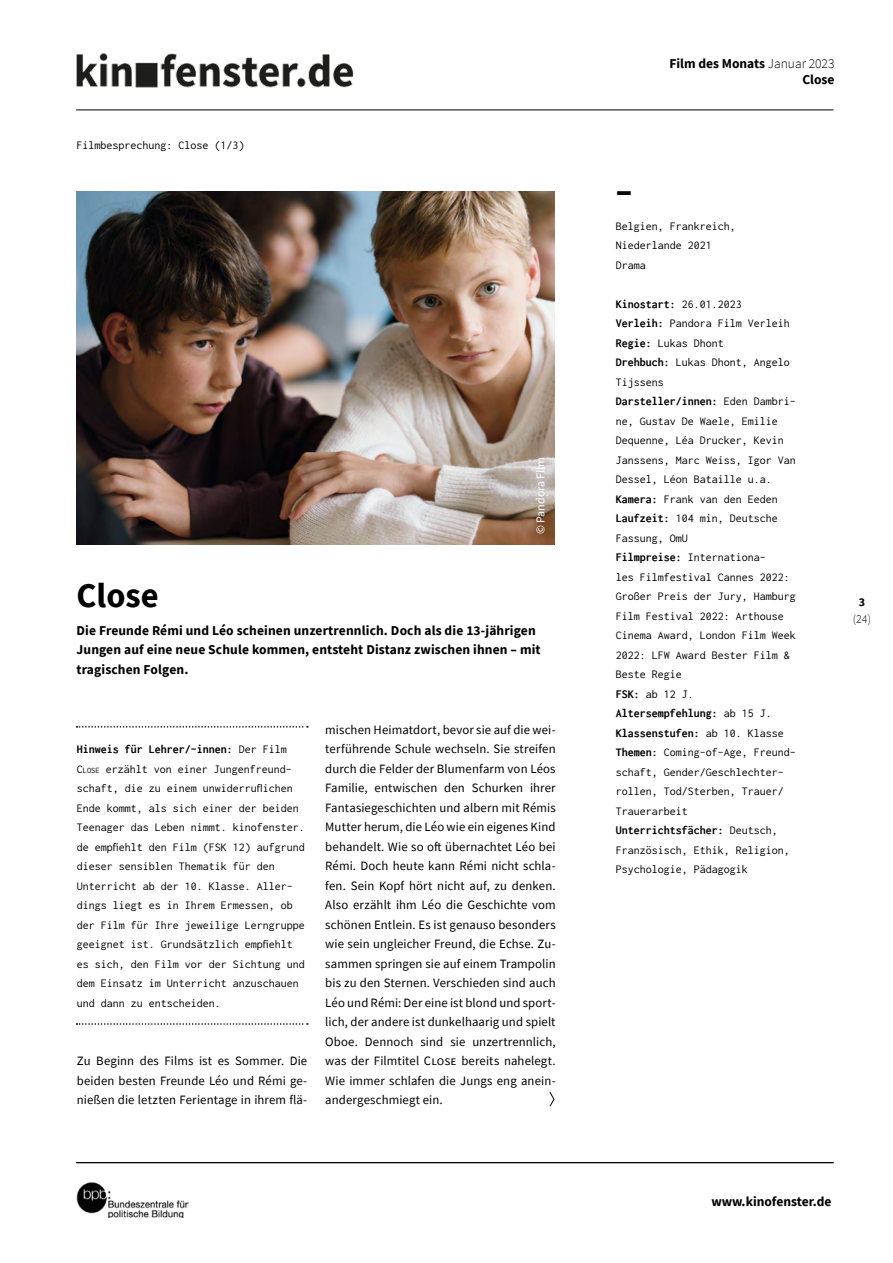
<style>
.page{position:relative;width:893px;height:1263px;background:#fff}
.page>*{position:absolute;margin:0;border:0;box-sizing:border-box;transform-origin:0 0}
.Titel_Head{font:700 34.5px "Source Sans Pro";color:#000}
.Subhead{font:700 13.5px/19.5px "Source Sans Pro";letter-spacing:.01em;color:#000;text-align:right}
.Filmbespr_Fliesst{font:12.75px/19.5px "Source Sans Pro";letter-spacing:.01em;color:#000;text-align:justify}
.Filminfos{font:12px/19.5px "Inconsolata";color:#000}
.Filminfos-2{font:700 12px "Inconsolata";color:#000}
.Rubrik_Head{font:12px "Inconsolata";color:#000}
.Filmbespr_Autoren{font:12px "Source Sans Pro";color:#fff}
.t1{font:300 12px "Source Sans Pro";color:#000}
.t2{font:700 12px "Source Sans Pro";color:#000}
.s1{font-weight:700}
.s2{font-style:inherit}
.s3{font-size:8.4px}
.s4{font-weight:300}
.s5{font-weight:400}
</style>
<div class="page">
<img style="left:77px;top:1182px;width:111px;height:35px">
<img style="left:76px;top:53px;width:278px;height:35px">
<hr style="left:76px;top:110px;width:757px;height:1px;background:#000">
<hr style="left:76px;top:1162px;width:758px;height:1px;background:#000">
<img style="left:77px;top:191px;width:478px;height:354px">
<svg style="left:549px;top:1092px;width:6px;height:15px"></svg>
<svg style="left:77px;top:726px;width:231px;height:2px"></svg>
<svg style="left:77px;top:1023px;width:231px;height:2px"></svg>
<p class="Rubrik_Head" style="left:77px;top:137px;width:170px">Filmbesprechung: Close (1/3)</p>
<p class="Filmbespr_Autoren" style="left:533px;top:534px;width:79px;rotate:-90deg">© Pandora Film</p>
<p class="Titel_Head" style="left:77px;top:572px;width:84px">Close</p>
<p class="Subhead" style="left:77px;top:620px;width:466px;text-align:left">Die Freunde Rémi und Léo scheinen unzertrennlich. Doch als die 13-jährigen<br>Jungen auf eine neue Schule kommen, entsteht Distanz zwischen ihnen – mit tragischen Folgen.</p>
<p class="Filminfos" style="left:77px;top:739px;width:230px"><span class="s1">Hinweis für Lehrer/-innen:</span> Der Film <span class="s2">C</span><span class="s3">LOSE</span> erzählt von einer Jungenfreund&shy;schaft, die zu einem unwiderruflichen Ende kommt, als sich einer der beiden Teenager das Leben nimmt. kinofenster. de empfiehlt den Film (FSK 12) aufgrund dieser sensiblen Thematik für den Unterricht ab der 10. Klasse. Aller&shy;dings liegt es in Ihrem Ermessen, ob der Film für Ihre jeweilige Lerngruppe geeignet ist. Grundsätzlich empfiehlt es sich, den Film vor der Sichtung und dem Einsatz im Unterricht anzuschauen und dann zu entscheiden.</p>
<p class="Filmbespr_Fliesst" style="left:77px;top:1051px;width:232px">Zu Beginn des Films ist es Sommer. Die beiden besten Freunde Léo und Rémi ge&shy;nießen die letzten Ferientage in ihrem flä-</p>
<p class="Filmbespr_Fliesst" style="left:325px;top:719px;width:232px">mischen Heimatdort, bevor sie auf die wei&shy;terführende Schule wechseln. Sie streifen durch die Felder der Blumenfarm von Léos Familie, entwischen den Schurken ihrer Fantasiegeschichten und albern mit Rémis Mutter herum, die Léo wie ein eigenes Kind behandelt. Wie so oft übernachtet Léo bei Rémi. Doch heute kann Rémi nicht schla&shy;fen. Sein Kopf hört nicht auf, zu denken.<br>Also erzählt ihm Léo die Geschichte vom schönen Entlein. Es ist genauso besonders wie sein ungleicher Freund, die Echse. Zu&shy;sammen springen sie auf einem Trampolin bis zu den Sternen. Verschieden sind auch Léo und Rémi: Der eine ist blond und sport&shy;lich, der andere ist dunkelhaarig und spielt Oboe. Dennoch sind sie unzertrennlich, was der Filmtitel Close bereits nahelegt.<br>Wie immer schlafen die Jungs eng anein&shy;andergeschmiegt ein.</p>
<p class="Subhead" style="left:669px;top:55px;width:167px;line-height:16.2px">Film des Monats <span class="s4">Januar 2023<br></span>Close</p>
<p class="Titel_Head" style="left:616px;top:167px;width:18px">–</p>
<p class="Filminfos" style="left:616px;top:216px;width:121px">Belgien, Frankreich,<br>Niederlande 2021</p>
<p class="Filminfos" style="left:616px;top:255px;width:31px">Drama</p>
<p class="Filminfos-2" style="left:616px;top:295px;width:127px">Kinostart: <span class="s5">26.01.2023</span></p>
<p class="Filminfos" style="left:616px;top:313px;width:175px"><span class="s1">Verleih:</span> Pandora Film Verleih</p>
<p class="Filminfos" style="left:616px;top:333px;width:109px"><span class="s1">Regie:</span> Lukas Dhont</p>
<p class="Filminfos" style="left:616px;top:352px;width:175px"><span class="s1">Drehbuch:</span> Lukas Dhont, Angelo<br>Tijssens</p>
<p class="Filminfos" style="left:616px;top:391px;width:181px"><span class="s1">Darsteller/innen:</span> Eden Dambri&shy;ne, Gustav De Waele, Emilie<br>Dequenne, Léa Drucker, Kevin<br>Janssens, Marc Weiss, Igor Van<br>Dessel, Léon Bataille u.a.</p>
<p class="Filminfos" style="left:616px;top:489px;width:163px"><span class="s1">Kamera:</span> Frank van den Eeden</p>
<p class="Filminfos" style="left:616px;top:508px;width:163px"><span class="s1">Laufzeit:</span> 104 min, Deutsche<br>Fassung, OmU</p>
<p class="Filminfos" style="left:616px;top:547px;width:181px"><span class="s1">Filmpreise:</span> Internationa-<br>les Filmfestival Cannes 2022:<br>Großer Preis der Jury, Hamburg<br>Film Festival 2022: Arthouse<br>Cinema Award, London Film Week<br>2022: LFW Award Bester Film &amp;<br>Beste Regie</p>
<p class="Filminfos" style="left:616px;top:684px;width:79px"><span class="s1">FSK:</span> ab 12 J.</p>
<p class="Filminfos-2" style="left:616px;top:705px;width:157px">Altersempfehlung: <span class="s5">ab 15 J.</span></p>
<p class="Filminfos-2" style="left:616px;top:724px;width:169px">Klassenstufen: <span class="s5">ab 10. Klasse</span></p>
<p class="Filminfos" style="left:616px;top:742px;width:181px"><span class="s1">Themen:</span> Coming-of-Age, Freund&shy;schaft, Gender/Geschlechter&shy;rollen, Tod/Sterben, Trauer/<br>Trauerarbeit</p>
<p class="Filminfos" style="left:616px;top:820px;width:175px"><span class="s1">Unterrichtsfächer:</span> Deutsch,<br>Französisch, Ethik, Religion,<br>Psychologie, Pädagogik</p>
<p class="t2" style="left:859px;top:594px;width:8px">3</p>
<p class="t1" style="left:853px;top:611px;width:20px">(24)</p>
<p class="Subhead" style="left:711px;top:1192px;width:122px">www.kinofenster.de</p>
</div>
